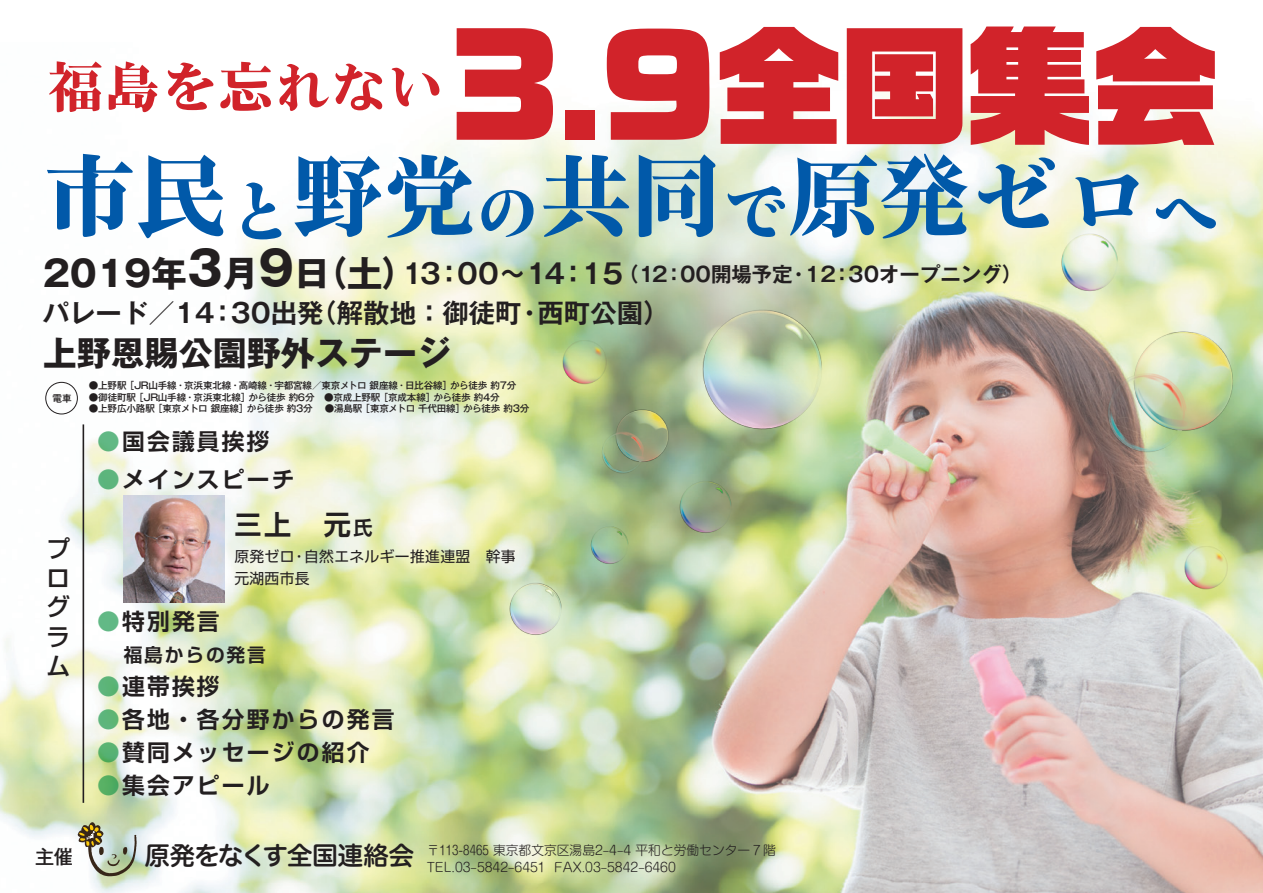
<style>
.page{position:relative;width:1263px;height:893px;background:#fff}
.page>*{position:absolute;margin:0;border:0;box-sizing:border-box;transform-origin:0 0}
.t1{font:129px "Ro G San Srf Std UB";letter-spacing:-.025em;color:#d1232a}
.t2{font:88.8px "Ro H Min Sink Std UB";letter-spacing:.025em;color:#0159a9}
.t3{font:54px "Ro H Mincho Std UB";letter-spacing:.05em;color:#d1232a}
.t4{font:700 35.7px "Gothic MB101 Pr 6";color:#231f20}
.t5{font:700 34.05px "Gothic MB101 Pr 6";color:#231f20}
.t6{font:700 27.15px "Shin Go Pr 6 De";color:#231f20}
.t7{font:700 26.4px "Gothic MB101 Pr 6 De";color:#231f20}
.t8{font:500 24.15px/29.1px "Shin Go Pr 6";color:#231f20;text-align:justify}
.t9{font:700 22.65px "Shin Go Pr 6 De";letter-spacing:.1em;color:#231f20}
.t10{font:700 20.4px "Gothic MB101 Pr 6 De";color:#231f20}
.t11{font:500 19.2px "Gothic MB101 Pr 6";color:#231f20}
.t12{font:700 18.75px "Shin Go Pr 6 De";letter-spacing:.1em;color:#231f20}
.t13{font:14.7px/21.6px "Shin Go Pr 6";letter-spacing:.025em;color:#231f20}
.t14{font:300 12.75px/17px "Shin M Go Pro";color:#231f20}
.t15{font:500 9.6px "Gothic MB101 Pr 6";letter-spacing:-.02em;color:#231f20}
.s1{font-size:64.05px}
.s2{font-size:46.95px}
.s3{font-size:27.45px}
.s4{color:rgb(13 147 68/.65)}
.s5{font-size:19.2px}
.s6{font-family:"Hira Maru Std W6";font-weight:400;font-size:25.35px}
</style>
<div class="page">
<img style="left:0;top:93px;width:1263px;height:800px">
<svg style="left:78px;top:822px;width:59px;height:54px;background:#b3b9a2"></svg>
<hr style="left:83px;top:424px;width:1px;height:379px;background:#231f20">
<div style="left:45px;top:382px;width:33px;height:32px;border:1px solid #231f20;border-radius:50%"></div>
<img style="left:687px;top:296px;width:149px;height:150px">
<img style="left:503px;top:577px;width:65px;height:65px">
<img style="left:1093px;top:319px;width:149px;height:149px">
<img style="left:594px;top:403px;width:79px;height:79px">
<img style="left:673px;top:475px;width:65px;height:65px">
<img style="left:1054px;top:228px;width:71px;height:70px">
<img style="left:586px;top:523px;width:46px;height:46px">
<img style="left:1179px;top:541px;width:54px;height:54px">
<img style="left:558px;top:336px;width:54px;height:53px">
<img style="left:123px;top:495px;width:101px;height:107px">
<h1 class="t1" style="left:447px;top:-10px;width:775px">3.9全国集会</h1>
<h2 class="t2" style="left:45px;top:138px;width:1174px">市民<span class="s1">と</span>野党<span class="s1">の</span>共同<span class="s1">で</span>原発ゼロ<span class="s1">へ</span></h2>
<h3 class="t3" style="left:49px;top:52px;width:396px">福島を忘れない</h3>
<h3 class="t4" style="left:43px;top:244px;width:358px">2019年<span class="s2">3</span>月<span class="s2">9</span>日(土)</h3>
<h3 class="t10" style="left:402px;top:257px;width:611px"><span class="s3">13：00～14：15</span> (12：00開場予定・12：30オープニング)</h3>
<h3 class="t7" style="left:43px;top:291px;width:615px">パレード／14：30出発(解散地：御徒町・西町公園)</h3>
<h3 class="t5" style="left:43px;top:325px;width:410px">上野恩賜公園野外ステージ</h3>
<p class="t15" style="left:52px;top:391px;width:21px">電車</p>
<h3 class="t8" style="left:46px;top:533px;width:25px">プログラム</h3>
<p class="t15" style="left:89px;top:377px;width:429px">●上野駅［JR山手線・京浜東北線・高崎線・宇都宮線／東京メトロ 銀座線・日比谷線］から徒歩 約7分</p>
<p class="t15" style="left:89px;top:389px;width:412px">●御徒町駅［JR山手線・京浜東北線］から徒歩 約6分　●京成上野駅［京成本線］から徒歩 約4分</p>
<p class="t15" style="left:89px;top:401px;width:442px">●上野広小路駅［東京メトロ 銀座線］から徒歩 約3分 ●湯島駅［東京メトロ 千代田線］から徒歩 約3分</p>
<h3 class="t9" style="left:97px;top:423px;width:174px"><span class="s4">●</span>国会議員挨拶</h3>
<h3 class="t9" style="left:97px;top:461px;width:199px"><span class="s4">●</span>メインスピーチ</h3>
<h3 class="t6" style="left:234px;top:503px;width:140px">三上　元<span class="s5">氏</span></h3>
<h3 class="t9" style="left:97px;top:603px;width:124px"><span class="s4">●</span>特別発言</h3>
<h3 class="t13" style="left:234px;top:545px;width:283px">原発ゼロ・自然エネルギー推進連盟　幹事元湖西市長</h3>
<h3 class="t12" style="left:124px;top:639px;width:144px">福島からの発言</h3>
<h3 class="t9" style="left:97px;top:668px;width:124px"><span class="s4">●</span>連帯挨拶</h3>
<h3 class="t9" style="left:97px;top:701px;width:299px"><span class="s4">●</span>各地・各分野からの発言</h3>
<h3 class="t9" style="left:97px;top:734px;width:274px"><span class="s4">●</span>賛同メッセージの紹介</h3>
<h3 class="t9" style="left:97px;top:767px;width:174px"><span class="s4">●</span>集会アピール</h3>
<h3 class="t11" style="left:35px;top:841px;width:39px">主催</h3>
<h3 class="t14" style="left:427px;top:840px;width:351px;text-indent:-282px"><span class="s6">原発をなくす全国連絡会</span> 〒113-8465 東京都文京区湯島2‒4‒4 平和と労働センター７階<br>TEL.03‒5842‒6451 FAX.03‒5842‒6460</h3>
</div>
